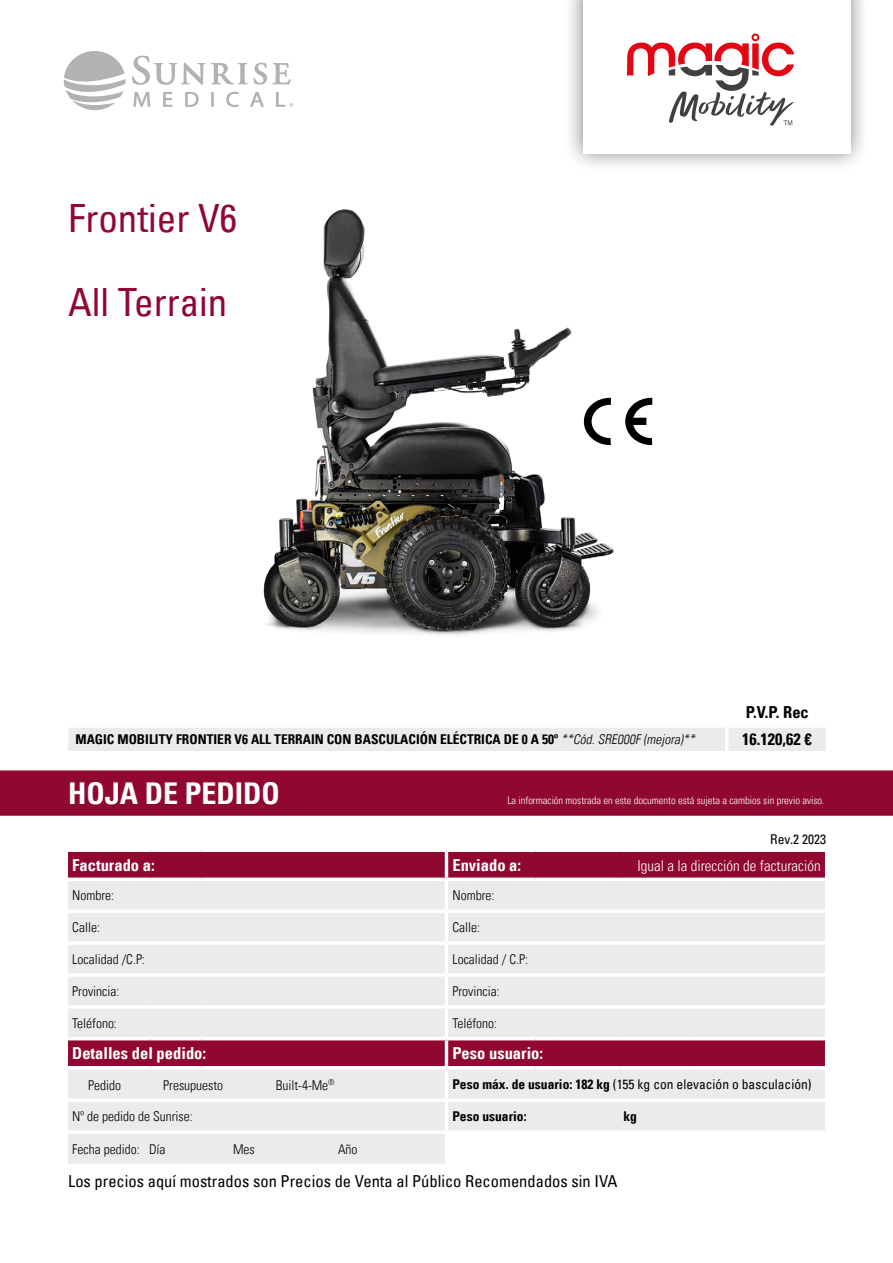
<style>
.page{position:relative;width:893px;height:1263px;background:#fff}
.page>*{position:absolute;margin:0;border:0;box-sizing:border-box;transform-origin:0 0}
.t1{font:condensed 39px "Univers Com 57";color:#900730}
.t2{font:30px "Univers Com 67 Bold Cond";color:#fff}
.t3{font:condensed 16.5px "Univers Com 57";color:#000}
.t4{font:16.5px "Univers Com 67 Bold Cond";color:#fff}
.t5{font:16.5px "Univers Com 67 Bold Cond";color:#000}
.t6{font:15px "Univers Com 47 Light Cond";color:#fff}
.t7{font:13.5px "Univers Com 47 Light Cond";color:#000}
.t8{font:13.5px "Univers Com 67 Bold Cond";color:#000}
.t9{font:condensed 13.5px "Univers Com 57";color:#000}
.t10{font:10.5px "Univers Com 47 Light Cond";color:#fff}
.s1{font-family:"Univers Com 47 Light Cond";font-style:italic}
.s2{font-family:"Univers Com 67 Bold Cond";font-stretch:normal}
</style>
<div class="page">
<img style="left:263px;top:209px;width:351px;height:426px">
<div style="left:563px;top:0;width:307px;height:173px;background:#000;opacity:.5"></div>
<div style="left:583px;top:0;width:267px;height:153px;background:#fff"></div>
<svg style="left:64px;top:51px;width:61px;height:59px"></svg>
<svg style="left:132px;top:56px;width:135px;height:29px"></svg>
<svg style="left:273px;top:63px;width:18px;height:21px"></svg>
<svg style="left:133px;top:92px;width:17px;height:15px"></svg>
<svg style="left:163px;top:92px;width:10px;height:15px"></svg>
<svg style="left:185px;top:92px;width:14px;height:15px"></svg>
<svg style="left:211px;top:92px;width:3px;height:15px"></svg>
<svg style="left:226px;top:92px;width:13px;height:15px"></svg>
<svg style="left:250px;top:92px;width:14px;height:15px"></svg>
<svg style="left:276px;top:92px;width:17px;height:15px"></svg>
<div style="left:0;top:770px;width:893px;height:46px;background:#900730"></div>
<div style="left:68px;top:852px;width:757px;height:25px;background:#900730"></div>
<svg style="left:68px;top:881px;width:757px;height:283px;background:#e1d2d7"></svg>
<div style="left:446px;top:1132px;width:379px;height:33px;background:#fff"></div>
<hr style="left:68px;top:1037px;width:83px;height:3px;background:#fff">
<hr style="left:151px;top:1037px;width:51px;height:3px;background:#fff">
<hr style="left:202px;top:1037px;width:244px;height:3px;background:#fff">
<hr style="left:445px;top:1040px;width:3px;height:26px;background:#fff">
<hr style="left:68px;top:1066px;width:83px;height:3px;background:#fff">
<hr style="left:151px;top:1066px;width:51px;height:3px;background:#fff">
<hr style="left:202px;top:1066px;width:244px;height:3px;background:#fff">
<hr style="left:445px;top:852px;width:3px;height:25px;background:#fff">
<svg style="left:68px;top:877px;width:83px;height:2px"></svg>
<svg style="left:151px;top:877px;width:51px;height:2px"></svg>
<svg style="left:202px;top:877px;width:244px;height:1px"></svg>
<svg style="left:536px;top:877px;width:22px;height:2px"></svg>
<svg style="left:558px;top:877px;width:61px;height:1px"></svg>
<svg style="left:619px;top:877px;width:74px;height:2px"></svg>
<svg style="left:693px;top:877px;width:132px;height:2px"></svg>
<hr style="left:536px;top:909px;width:22px;height:4px;background:#fff">
<hr style="left:558px;top:909px;width:61px;height:4px;background:#fff">
<hr style="left:619px;top:909px;width:74px;height:4px;background:#fff">
<hr style="left:693px;top:909px;width:132px;height:4px;background:#fff">
<hr style="left:536px;top:973px;width:22px;height:4px;background:#fff">
<hr style="left:558px;top:973px;width:61px;height:4px;background:#fff">
<hr style="left:619px;top:973px;width:74px;height:4px;background:#fff">
<hr style="left:693px;top:973px;width:132px;height:4px;background:#fff">
<hr style="left:536px;top:941px;width:22px;height:4px;background:#fff">
<hr style="left:558px;top:941px;width:61px;height:4px;background:#fff">
<hr style="left:619px;top:941px;width:74px;height:4px;background:#fff">
<hr style="left:693px;top:941px;width:132px;height:4px;background:#fff">
<hr style="left:536px;top:1005px;width:22px;height:3px;background:#fff">
<hr style="left:558px;top:1005px;width:61px;height:3px;background:#fff">
<hr style="left:619px;top:1005px;width:74px;height:3px;background:#fff">
<hr style="left:693px;top:1005px;width:132px;height:3px;background:#fff">
<hr style="left:446px;top:1130px;width:90px;height:4px;background:#fff">
<hr style="left:445px;top:1134px;width:3px;height:30px;background:#fff">
<hr style="left:536px;top:1130px;width:22px;height:4px;background:#fff">
<hr style="left:558px;top:1130px;width:61px;height:4px;background:#fff">
<hr style="left:619px;top:1130px;width:74px;height:4px;background:#fff">
<hr style="left:693px;top:1130px;width:132px;height:4px;background:#fff">
<hr style="left:68px;top:909px;width:83px;height:4px;background:#fff">
<hr style="left:151px;top:909px;width:51px;height:4px;background:#fff">
<hr style="left:202px;top:909px;width:244px;height:4px;background:#fff">
<hr style="left:446px;top:909px;width:90px;height:4px;background:#fff">
<hr style="left:68px;top:941px;width:83px;height:4px;background:#fff">
<hr style="left:151px;top:941px;width:51px;height:4px;background:#fff">
<hr style="left:202px;top:941px;width:244px;height:4px;background:#fff">
<hr style="left:446px;top:941px;width:90px;height:4px;background:#fff">
<hr style="left:68px;top:973px;width:83px;height:4px;background:#fff">
<hr style="left:151px;top:973px;width:51px;height:4px;background:#fff">
<hr style="left:202px;top:973px;width:244px;height:4px;background:#fff">
<hr style="left:446px;top:973px;width:90px;height:4px;background:#fff">
<hr style="left:68px;top:1005px;width:83px;height:3px;background:#fff">
<hr style="left:151px;top:1005px;width:51px;height:3px;background:#fff">
<hr style="left:202px;top:1005px;width:244px;height:3px;background:#fff">
<hr style="left:446px;top:1005px;width:90px;height:3px;background:#fff">
<hr style="left:68px;top:1098px;width:83px;height:4px;background:#fff">
<hr style="left:151px;top:1098px;width:51px;height:4px;background:#fff">
<hr style="left:202px;top:1098px;width:244px;height:4px;background:#fff">
<hr style="left:446px;top:1098px;width:90px;height:4px;background:#fff">
<hr style="left:536px;top:1098px;width:22px;height:4px;background:#fff">
<hr style="left:558px;top:1098px;width:61px;height:4px;background:#fff">
<hr style="left:619px;top:1098px;width:74px;height:4px;background:#fff">
<hr style="left:693px;top:1098px;width:132px;height:4px;background:#fff">
<hr style="left:68px;top:1130px;width:83px;height:4px;background:#fff">
<hr style="left:151px;top:1130px;width:51px;height:4px;background:#fff">
<hr style="left:202px;top:1130px;width:244px;height:4px;background:#fff">
<hr style="left:445px;top:881px;width:3px;height:28px;background:#fff">
<hr style="left:445px;top:913px;width:3px;height:28px;background:#fff">
<hr style="left:445px;top:945px;width:3px;height:28px;background:#fff">
<hr style="left:445px;top:977px;width:3px;height:28px;background:#fff">
<hr style="left:445px;top:1008px;width:3px;height:29px;background:#fff">
<hr style="left:445px;top:1069px;width:3px;height:29px;background:#fff">
<hr style="left:445px;top:1102px;width:3px;height:28px;background:#fff">
<svg style="left:446px;top:877px;width:90px;height:2px"></svg>
<hr style="left:446px;top:1037px;width:90px;height:3px;background:#fff">
<hr style="left:536px;top:1037px;width:22px;height:3px;background:#fff">
<hr style="left:558px;top:1037px;width:61px;height:3px;background:#fff">
<hr style="left:619px;top:1037px;width:74px;height:3px;background:#fff">
<hr style="left:693px;top:1037px;width:132px;height:3px;background:#fff">
<hr style="left:446px;top:1066px;width:90px;height:3px;background:#fff">
<hr style="left:536px;top:1066px;width:22px;height:3px;background:#fff">
<hr style="left:558px;top:1066px;width:61px;height:3px;background:#fff">
<hr style="left:619px;top:1066px;width:74px;height:3px;background:#fff">
<hr style="left:693px;top:1066px;width:132px;height:3px;background:#fff">
<svg style="left:627px;top:33px;width:167px;height:93px"></svg>
<svg style="left:584px;top:398px;width:27px;height:47px"></svg>
<svg style="left:625px;top:398px;width:27px;height:47px"></svg>
<div style="left:68px;top:728px;width:758px;height:23px;background:#ebebeb"></div>
<hr style="left:725px;top:728px;width:3px;height:23px;background:#fff">
<h1 class="t1" style="left:68px;top:194px;width:170px">Frontier V6</h1>
<h1 class="t1" style="left:68px;top:278px;width:161px">All Terrain</h1>
<p class="t5" style="left:746px;top:702px;width:64px">P.V.P. Rec</p>
<p class="t8" style="left:75px;top:731px;width:624px">MAGIC MOBILITY FRONTIER V6 ALL TERRAIN CON BASCULACIÓN ELÉCTRICA DE 0 A 50º <span class="s1">**Cód.SRE000F(mejora)**</span></p>
<p class="t5" style="left:742px;top:729px;width:71px">16.120,62 €</p>
<h2 class="t2" style="left:68px;top:775px;width:213px">HOJA DE PEDIDO</h2>
<p class="t10" style="left:507px;top:794px;width:319px">La información mostrada en este documento está sujeta a cambios sin previo aviso.</p>
<p class="t9" style="left:770px;top:831px;width:57px">Rev.2 2023</p>
<p class="t4" style="left:72px;top:855px;width:84px">Facturado a:</p>
<p class="t4" style="left:452px;top:855px;width:70px">Enviado a:</p>
<p class="t6" style="left:637px;top:856px;width:185px">Igual a la dirección de facturación</p>
<p class="t7" style="left:72px;top:887px;width:43px">Nombre:</p>
<p class="t7" style="left:452px;top:887px;width:43px">Nombre:</p>
<p class="t7" style="left:72px;top:919px;width:29px">Calle:</p>
<p class="t7" style="left:452px;top:919px;width:29px">Calle:</p>
<p class="t7" style="left:72px;top:951px;width:74px">Localidad /C.P:</p>
<p class="t7" style="left:452px;top:951px;width:77px">Localidad / C.P:</p>
<p class="t7" style="left:72px;top:983px;width:49px">Provincia:</p>
<p class="t7" style="left:452px;top:983px;width:49px">Provincia:</p>
<p class="t7" style="left:72px;top:1015px;width:46px">Teléfono:</p>
<p class="t7" style="left:452px;top:1015px;width:46px">Teléfono:</p>
<p class="t4" style="left:72px;top:1043px;width:135px">Detalles del pedido:</p>
<p class="t4" style="left:452px;top:1043px;width:92px">Peso usuario:</p>
<p class="t7" style="left:88px;top:1077px;width:34px">Pedido</p>
<p class="t7" style="left:163px;top:1077px;width:61px">Presupuesto</p>
<p class="t7" style="left:276px;top:1077px;width:60px">Built-4-Me<sup>®</sup></p>
<p class="t9" style="left:452px;top:1075px;width:361px"><span class="s2">Peso máx. de usuario: 182 kg</span> (155 kg con elevación o basculación)</p>
<p class="t7" style="left:72px;top:1108px;width:122px">Nº de pedido de Sunrise:</p>
<p class="t8" style="left:452px;top:1108px;width:76px">Peso usuario:</p>
<p class="t8" style="left:623px;top:1108px;width:15px">kg</p>
<p class="t7" style="left:72px;top:1141px;width:95px">Fecha pedido: Día</p>
<p class="t7" style="left:233px;top:1141px;width:23px">Mes</p>
<p class="t7" style="left:338px;top:1141px;width:21px">Año</p>
<p class="t3" style="left:68px;top:1171px;width:551px">Los precios aquí mostrados son Precios de Venta al Público Recomendados sin IVA</p>
</div>
